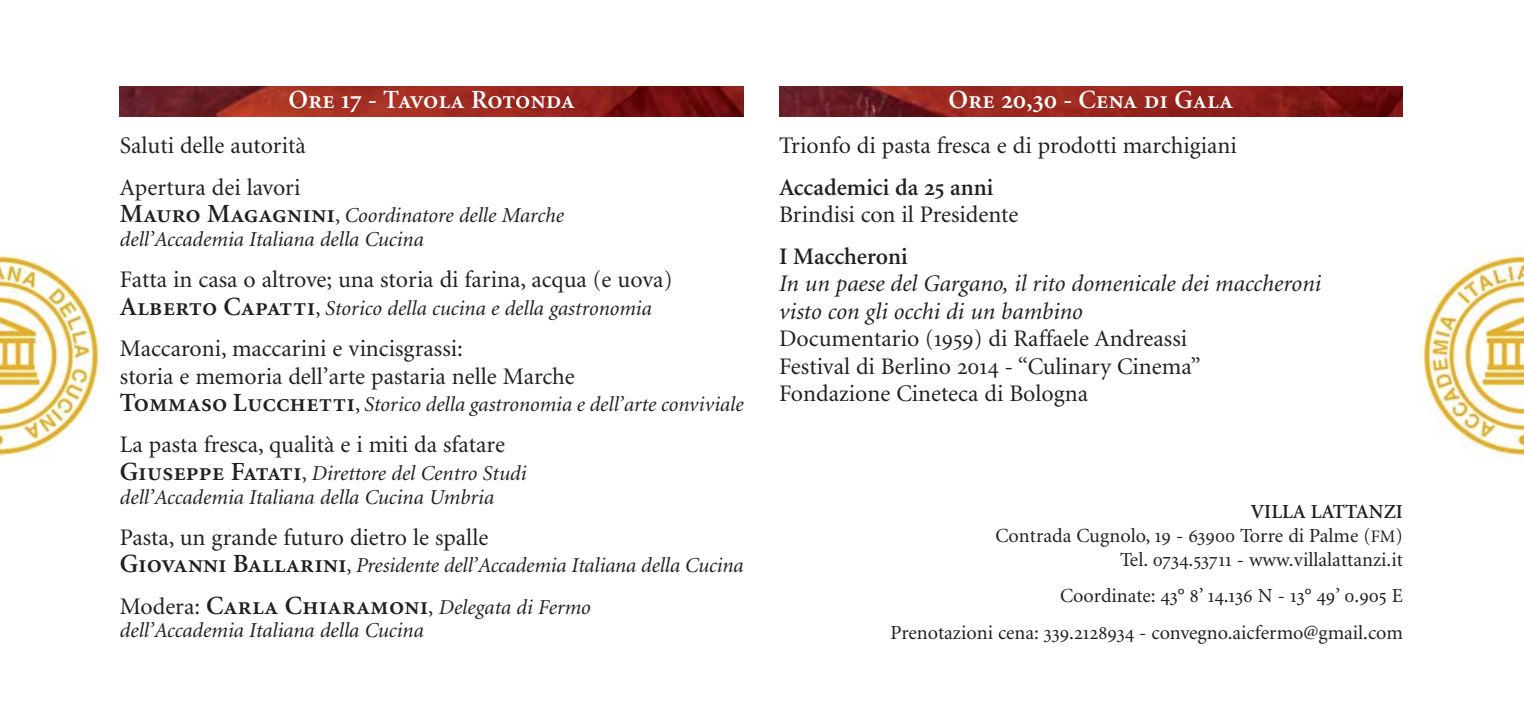
<style>
.page{position:relative;width:1524px;height:709px;background:#fff}
.page>*{position:absolute;margin:0;border:0;box-sizing:border-box;transform-origin:0 0}
.t1{font:26.25px "Minion Semibold SC";color:#fff}
.t2{font:26.25px "Minion Semibold SC";color:#231f20}
.t3{font:23.75px/27.5px "Minion";color:#231f20}
.t4{font:600 23.75px "Minion";letter-spacing:-.005em;color:#231f20}
.t5{font:italic 21.25px/23.8px "Minion";color:#231f20}
.t6{font:20px/24px "Minion";color:#231f20;text-align:right}
.t7{font:20px "Minion Regular SC";color:#231f20}
.s1{font-family:"Minion Semibold SC";font-style:normal;font-size:26.25px}
.s2{font-style:normal}
.s3{font-family:"Minion";font-size:23.75px}
.s4{font-family:"Minion";font-size:21.25px}
.s5{font-family:"Minion";font-style:italic;font-size:21.25px}
.s6{font-weight:600}
.s7{font-family:"Minion Semibold SC"}
.s8{font-style:italic}
.s9{font-family:"Minion Regular SC"}
.s10{font-size:17.5px}
.s11{font-family:"Minion"}
</style>
<div class="page">
<img style="left:120px;top:86px;width:624px;height:30px">
<img style="left:779px;top:86px;width:624px;height:30px">
<img style="left:0;top:252px;width:100px;height:207px">
<img style="left:1419px;top:254px;width:104px;height:202px">
<p class="t1" style="left:288px;top:90px;width:288px">Ore 17 - Tavola Rotonda</p>
<p class="t3" style="left:120px;top:127px;width:187px;line-height:41.2px">Saluti delle autorità<br>Apertura dei lavori</p>
<p class="t5" style="left:120px;top:205px;width:445px"><span class="s1">Mauro Magagnini</span><span class="s2">,</span> Coordinatore delle Marche dell’Accademia Italiana della Cucina</p>
<p class="t3" style="left:120px;top:268px;width:554px">Fatta in casa o altrove; una storia di farina, acqua (e uova)</p>
<p class="t5" style="left:120px;top:298px;width:533px"><span class="s1">Alberto Capatti</span><span class="s2">,</span> Storico della cucina e della gastronomia</p>
<p class="t3" style="left:120px;top:337px;width:456px">Maccaroni, maccarini e vincisgrassi:<br>storia e memoria dell’arte pastaria nelle Marche</p>
<p class="t5" style="left:120px;top:394px;width:625px"><span class="s1">Tommaso Lucchetti</span><span class="s2">,</span> Storico della gastronomia e dell’arte conviviale</p>
<p class="t3" style="left:120px;top:433px;width:387px">La pasta fresca, qualità e i miti da sfatare</p>
<p class="t5" style="left:120px;top:463px;width:408px"><span class="s1">Giuseppe Fatati</span><span class="s2">,</span> Direttore del Centro Studi dell’Accademia Italiana della Cucina Umbria</p>
<p class="t3" style="left:120px;top:525px;width:370px">Pasta, un grande futuro dietro le spalle</p>
<p class="t5" style="left:120px;top:555px;width:625px"><span class="s1">Giovanni Ballarini</span><span class="s2">,</span> Presidente dell’Accademia Italiana della Cucina</p>
<p class="t2" style="left:120px;top:595px;width:472px"><span class="s3">Modera:</span> Carla Chiaramoni<span class="s4">,</span> <span class="s5">Delegata di Fermo</span></p>
<p class="t5" style="left:120px;top:620px;width:305px">dell’Accademia Italiana della Cucina</p>
<p class="t1" style="left:948px;top:90px;width:286px">Ore 20,30 - Cena di Gala</p>
<p class="t3" style="left:779px;top:127px;width:459px;line-height:41.2px">Trionfo di pasta fresca e di prodotti marchigiani<br><span class="s6">Accademici da</span> <span class="s7">25</span> <span class="s6">anni</span></p>
<p class="t3" style="left:779px;top:203px;width:241px">Brindisi con il Presidente</p>
<p class="t4" style="left:779px;top:247px;width:130px">I Maccheroni</p>
<p class="t3" style="left:779px;top:272px;width:543px"><span class="s8">In un paese del Gargano, il rito domenicale dei maccheroni visto con gli occhi di un bambino<br></span>Documentario (<span class="s9">1959</span>) di Raffaele Andreassi<br>Festival di Berlino <span class="s9">2014</span> - “Culinary Cinema”<br>Fondazione Cineteca di Bologna</p>
<p class="t6" style="left:995px;top:501px;width:409px"><span class="s6">VILLA LATTANZI<br></span>Contrada Cugnolo, <span class="s9">19</span> - <span class="s9">63900</span> Torre di Palme (<span class="s10">FM</span>)<br>Tel. <span class="s9">0734.53711</span> - www.villalattanzi.it</p>
<p class="t7" style="left:1060px;top:588px;width:344px"><span class="s11">Coordinate:</span> 43° 8’ 14.136 <span class="s11">N -</span> 13° 49’ 0.905 <span class="s11">E</span></p>
<p class="t6" style="left:890px;top:622px;width:514px">Prenotazioni cena: <span class="s9">339.2128934</span> - convegno.aicfermo@gmail.com</p>
</div>
